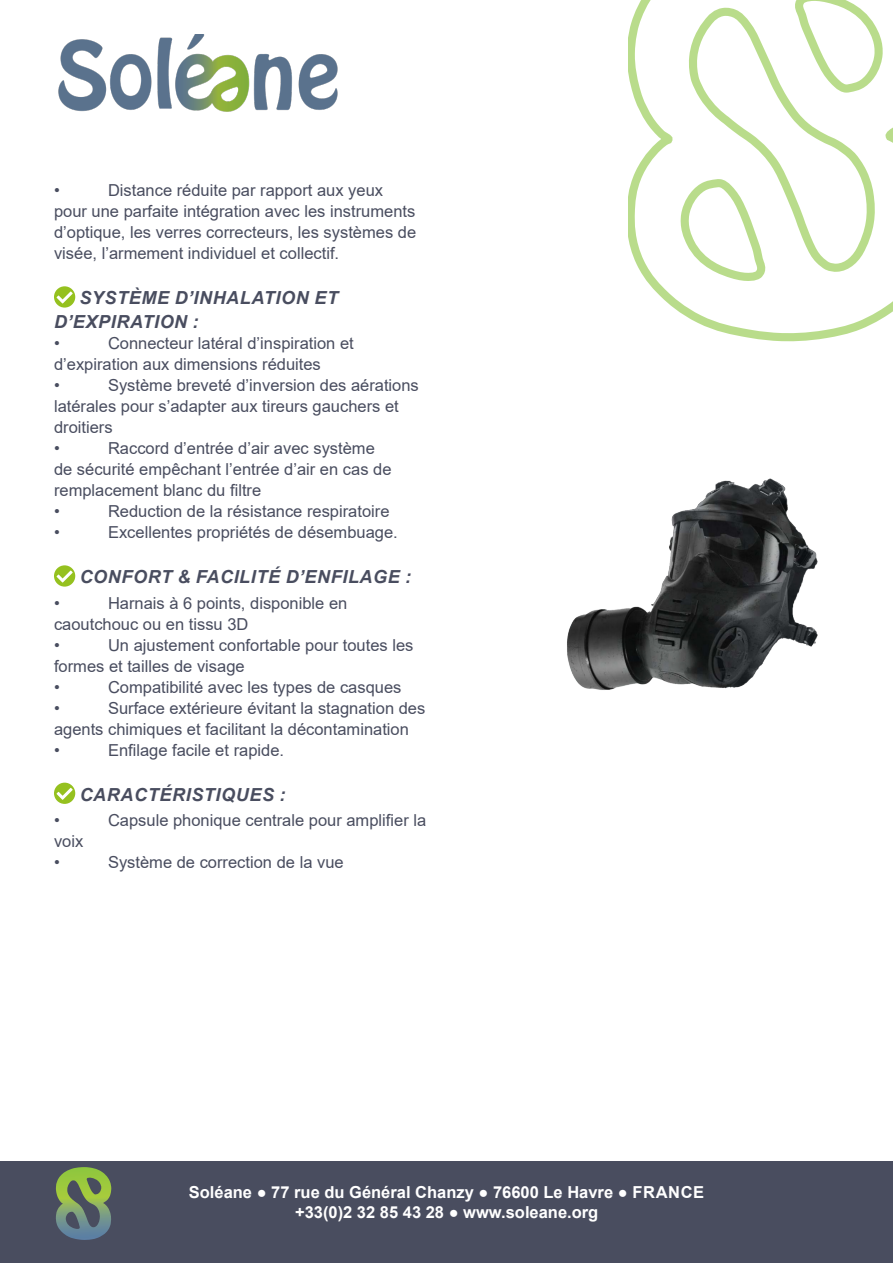
<style>
.page{position:relative;width:893px;height:1263px;background:#fff}
.page>*{position:absolute;margin:0;border:0;box-sizing:border-box;transform-origin:0 0}
.titre_rubrique{font:italic 700 18px "Arial";letter-spacing:.035em;color:#494d5f}
.Texte_FP_paragraphe{font:italic 700 18px/24px "Arial";letter-spacing:.035em;color:#494d5f}
.Texte_FP_paragraphe-2{font:16.5px/21px "Arial";color:#494d5f}
.t1{font:700 16.5px/19.8px "Arial";color:#fff;text-align:center}
</style>
<div class="page">
<div style="left:0;top:1161px;width:893px;height:102px;background:#494d5f"></div>
<svg style="left:56px;top:1167px;width:55px;height:73px"></svg>
<img style="left:58px;top:35px;width:280px;height:77px">
<svg style="left:628px;top:0;width:265px;height:342px"></svg>
<svg style="left:54px;top:286px;width:21px;height:22px"></svg>
<svg style="left:54px;top:565px;width:21px;height:22px"></svg>
<svg style="left:54px;top:783px;width:21px;height:21px"></svg>
<img style="left:567px;top:478px;width:250px;height:212px">
<p class="Texte_FP_paragraphe-2" style="left:54px;top:180px;width:364px;text-indent:54px">Distance réduite par rapport aux yeux pour une parfaite intégration avec les instruments d’optique, les verres correcteurs, les systèmes de visée, l’armement individuel et collectif.</p>
<p class="Texte_FP_paragraphe" style="left:54px;top:287px;width:285px;text-indent:25px">SYSTÈME D’INHALATION ET<br>D’EXPIRATION :</p>
<p class="Texte_FP_paragraphe-2" style="left:54px;top:333px;width:7px">•</p>
<p class="Texte_FP_paragraphe-2" style="left:54px;top:180px;width:7px">•</p>
<p class="Texte_FP_paragraphe-2" style="left:54px;top:333px;width:301px;text-indent:54px">Connecteur latéral d’inspiration et d’expiration aux dimensions réduites</p>
<p class="Texte_FP_paragraphe-2" style="left:54px;top:375px;width:7px">•</p>
<p class="Texte_FP_paragraphe-2" style="left:54px;top:375px;width:366px;text-indent:54px">Système breveté d’inversion des aérations latérales pour s’adapter aux tireurs gauchers et droitiers</p>
<p class="Texte_FP_paragraphe-2" style="left:54px;top:438px;width:7px">•</p>
<p class="Texte_FP_paragraphe-2" style="left:54px;top:438px;width:339px;text-indent:54px">Raccord d’entrée d’air avec système de sécurité empêchant l’entrée d’air en cas de remplacement blanc du filtre</p>
<p class="Texte_FP_paragraphe-2" style="left:54px;top:501px;width:7px">•</p>
<p class="Texte_FP_paragraphe-2" style="left:108px;top:501px;width:283px">Reduction de la résistance respiratoire</p>
<p class="Texte_FP_paragraphe-2" style="left:54px;top:522px;width:7px">•</p>
<p class="Texte_FP_paragraphe-2" style="left:108px;top:522px;width:291px">Excellentes propriétés de désembuage.</p>
<p class="titre_rubrique" style="left:80px;top:565px;width:333px">CONFORT &amp; FACILITÉ D’ENFILAGE :</p>
<p class="Texte_FP_paragraphe-2" style="left:54px;top:592px;width:7px">•</p>
<p class="Texte_FP_paragraphe-2" style="left:54px;top:592px;width:295px;text-indent:54px">Harnais à 6 points, disponible en caoutchouc ou en tissu 3D</p>
<p class="Texte_FP_paragraphe-2" style="left:54px;top:634px;width:7px">•</p>
<p class="Texte_FP_paragraphe-2" style="left:54px;top:634px;width:361px;text-indent:54px">Un ajustement confortable pour toutes les formes et tailles de visage</p>
<p class="Texte_FP_paragraphe-2" style="left:54px;top:676px;width:7px">•</p>
<p class="Texte_FP_paragraphe-2" style="left:108px;top:676px;width:295px">Compatibilité avec les types de casques</p>
<p class="Texte_FP_paragraphe-2" style="left:54px;top:697px;width:7px">•</p>
<p class="Texte_FP_paragraphe-2" style="left:54px;top:697px;width:373px;text-indent:54px">Surface extérieure évitant la stagnation des agents chimiques et facilitant la décontamination<br>•</p>
<p class="Texte_FP_paragraphe-2" style="left:108px;top:739px;width:178px">Enfilage facile et rapide.</p>
<p class="titre_rubrique" style="left:80px;top:782px;width:207px">CARACTÉRISTIQUES :</p>
<p class="Texte_FP_paragraphe-2" style="left:54px;top:809px;width:7px">•</p>
<p class="Texte_FP_paragraphe-2" style="left:108px;top:809px;width:320px">Capsule phonique centrale pour amplifier la</p>
<p class="Texte_FP_paragraphe-2" style="left:54px;top:830px;width:31px">voix</p>
<p class="Texte_FP_paragraphe-2" style="left:54px;top:851px;width:7px">•</p>
<p class="Texte_FP_paragraphe-2" style="left:108px;top:851px;width:237px">Système de correction de la vue</p>
<p class="t1" style="left:189px;top:1183px;width:517px">Soléane ● 77 rue du Général Chanzy ● 76600 Le Havre ● FRANCE +33(0)2 32 85 43 28 ● www.soleane.org</p>
</div>
